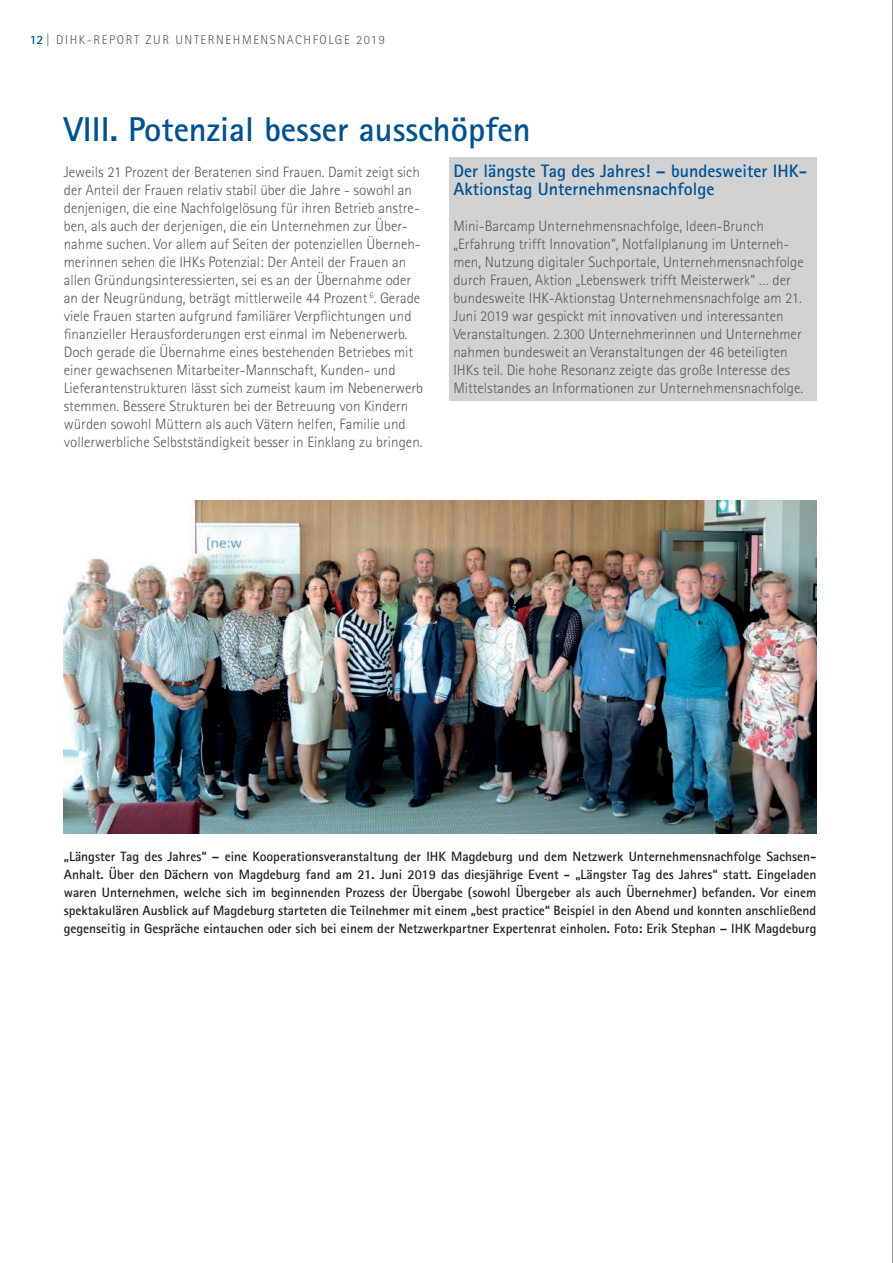
<style>
.page{position:relative;width:893px;height:1263px;background:#fff}
.page>*{position:absolute;margin:0;border:0;box-sizing:border-box;transform-origin:0 0}
.t1{font:700 34.5px "Agfa Rotis Sans Serif";color:#005190}
.t2{font:700 18px/18px "Agfa Rotis Sans Serif";color:#005190}
.t3{font:300 15px/18px "Agfa Rotis Sans Serif";color:#57585a}
.t4{font:700 13.5px/18px "Agfa Rotis Sans Serif";color:#231f20;text-align:justify}
.t5{font:300 12.75px "Agfa Rotis Sans Serif";letter-spacing:.125em;color:#57585a}
.s1{font-weight:700;color:#005190}
</style>
<div class="page">
<img style="left:64px;top:501px;width:752px;height:333px">
<div style="left:449px;top:158px;width:367px;height:243px;background:#d1d2d4"></div>
<hr style="left:892px;top:0;width:1px;height:1263px;background:#939598">
<p class="t5" style="left:30px;top:33px;width:357px"><span class="s1">12</span>| DIHK-REPORT ZUR UNTERNEHMENSNACHFOLGE 2019</p>
<h1 class="t1" style="left:64px;top:108px;width:468px">VIII. Potenzial besser ausschöpfen</h1>
<p class="t3" style="left:64px;top:163px;width:361px">Jeweils 21 Prozent der Beratenen sind Frauen. Damit zeigt sich der Anteil der Frauen relativ stabil über die Jahre - sowohl an denjenigen, die eine Nachfolgelösung für ihren Betrieb anstre&shy;ben, als auch der derjenigen, die ein Unternehmen zur Über&shy;nahme suchen. Vor allem auf Seiten der potenziellen Überneh&shy;merinnen sehen die IHKs Potenzial: Der Anteil der Frauen an allen Gründungsinteressierten, sei es an der Übernahme oder an der Neugründung, beträgt mittlerweile 44 Prozent <sup>6</sup>. Gerade viele Frauen starten aufgrund familiärer Verpflichtungen und finanzieller Herausforderungen erst einmal im Nebenerwerb.<br>Doch gerade die Übernahme eines bestehenden Betriebes mit einer gewachsenen Mitarbeiter-Mannschaft, Kunden- und Lieferantenstrukturen lässt sich zumeist kaum im Nebenerwerb stemmen. Bessere Strukturen bei der Betreuung von Kindern würden sowohl Müttern als auch Vätern helfen, Familie und vollerwerbliche Selbstständigkeit besser in Einklang zu bringen.</p>
<p class="t2" style="left:453px;top:162px;width:355px">Der längste Tag des Jahres! – bundesweiter IHK-<br>Aktionstag Unternehmensnachfolge</p>
<p class="t3" style="left:453px;top:217px;width:352px">Mini-Barcamp Unternehmensnachfolge, Ideen-Brunch „Erfahrung trifft Innovation“, Notfallplanung im Unterneh&shy;men, Nutzung digitaler Suchportale, Unternehmensnachfolge durch Frauen, Aktion „Lebenswerk trifft Meisterwerk“ … der bundesweite IHK-Aktionstag Unternehmensnachfolge am 21.<br>Juni 2019 war gespickt mit innovativen und interessanten Veranstaltungen. 2.300 Unternehmerinnen und Unternehmer nahmen bundesweit an Veranstaltungen der 46 beteiligten IHKs teil. Die hohe Resonanz zeigte das große Interesse des Mittelstandes an Informationen zur Unternehmensnachfolge.</p>
<p class="t4" style="left:64px;top:847px;width:754px">„Längster Tag des Jahres“ – eine Kooperationsveranstaltung der IHK Magdeburg und dem Netzwerk Unternehmensnachfolge Sachsen-Anhalt. Über den Dächern von Magdeburg fand am 21. Juni 2019 das diesjährige Event - „Längster Tag des Jahres“ statt. Eingeladen waren Unter nehmen, welche sich im beginnenden Prozess der Übergabe (sowohl Übergeber als auch Übernehmer) befanden. Vor einem spektakulären Ausblick auf Magdeburg starteten die Teilnehmer mit einem „best practice“ Beispiel in den Abend und konnten anschließend gegenseitig in Gespräche eintauchen oder sich bei einem der Netzwerkpartner Expertenrat einholen. Foto: Erik Stephan – IHK Magdeburg</p>
</div>
